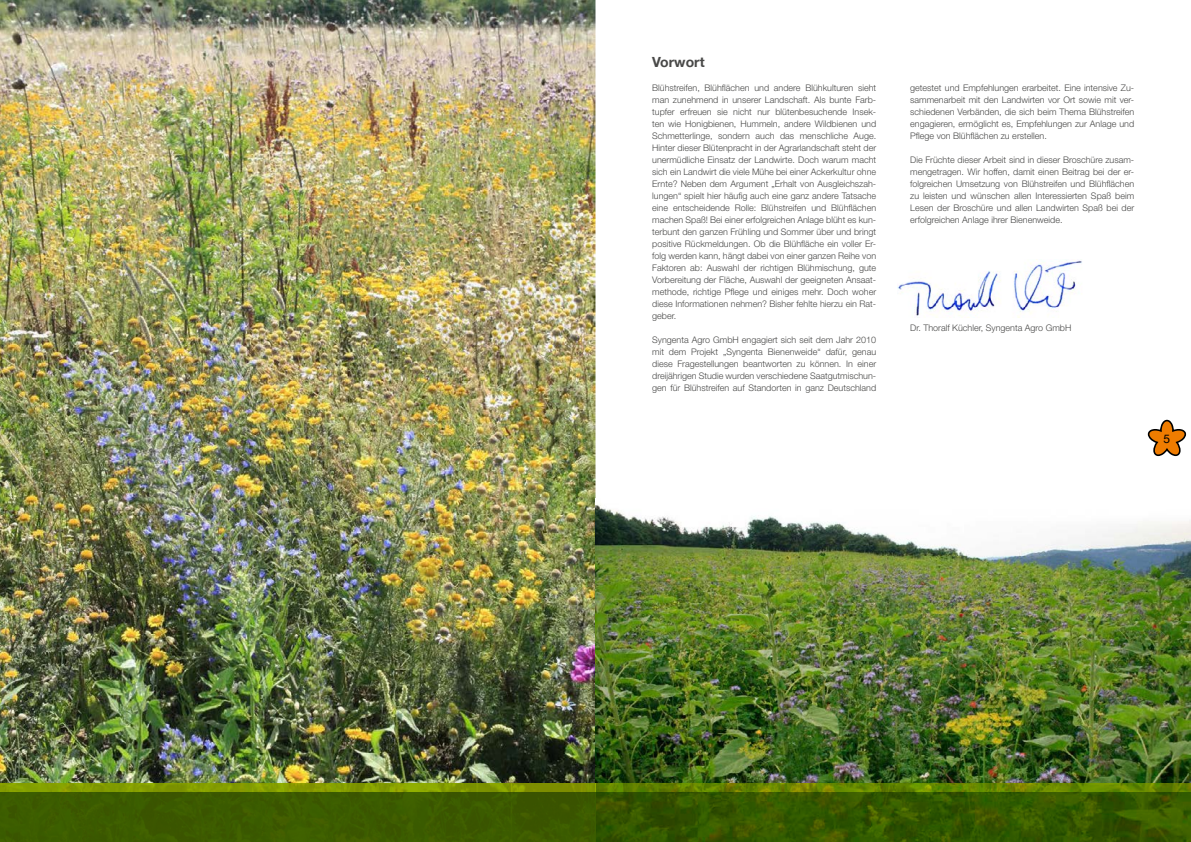
<style>
.page{position:relative;width:1191px;height:842px;background:#fff}
.page>*{position:absolute;margin:0;border:0;box-sizing:border-box;transform-origin:0 0}
.t1{font:700 14px "Helvetica Neue LT Std";color:#494948}
.t2{font:12px "Helvetica Neue LT Std";color:#000}
.t3{font:300 9px/12px "Helvetica Neue LT Std";color:#494948;text-align:justify}
</style>
<div class="page">
<svg style="left:1147px;top:420px;width:39px;height:36px"></svg>
<img style="left:0;top:0;width:595px;height:783px">
<img style="left:595px;top:504px;width:596px;height:338px">
<img style="left:897px;top:260px;width:185px;height:57px">
<img style="left:0;top:783px;width:595px;height:59px">
<h1 class="t1" style="left:652px;top:53px;width:54px">Vorwort</h1>
<p class="t3" style="left:652px;top:82px;width:225px">Blühstreifen, Blühflächen und andere Blühkulturen sieht man zunehmend in unserer Landschaft. Als bunte Farb&shy;tupfer erfreuen sie nicht nur blütenbesuchende Insek&shy;ten wie Honigbienen, Hummeln, andere Wildbienen und Schmetterlinge, sondern auch das menschliche Auge.<br>Hinter dieser Blütenpracht in der Agrarlandschaft steht der unermüdliche Einsatz der Landwirte. Doch warum macht sich ein Landwirt die viele Mühe bei einer Ackerkultur ohne Ernte? Neben dem Argument „Erhalt von Ausgleichszah&shy;lungen“ spielt hier häufig auch eine ganz andere Tatsache eine entscheidende Rolle: Blühstreifen und Blühflächen machen Spaß! Bei einer erfolgreichen Anlage blüht es kun&shy;terbunt den ganzen Frühling und Sommer über und bringt positive Rückmeldungen. Ob die Blühfläche ein voller Er&shy;folg werden kann, hängt dabei von einer ganzen Reihe von Faktoren ab: Auswahl der richtigen Blühmischung, gute Vorbereitung der Fläche, Auswahl der geeigneten Ansaat&shy;methode, richtige Pflege und einiges mehr. Doch woher diese Informationen nehmen? Bisher fehlte hierzu ein Rat&shy;geber.</p>
<p class="t3" style="left:652px;top:334px;width:225px">Syngenta Agro GmbH engagiert sich seit dem Jahr 2010 mit dem Projekt „Syngenta Bienenweide“ dafür, genau diese Fragestellungen beantworten zu können. In einer dreijährigen Studie wurden verschiedene Saatgutmischun&shy;gen für Blühstreifen auf Standorten in ganz Deutschland</p>
<p class="t3" style="left:910px;top:82px;width:225px">getestet und Empfehlungen erarbeitet. Eine intensive Zu&shy;sammenarbeit mit den Landwirten vor Ort sowie mit ver&shy;schiedenen Verbänden, die sich beim Thema Blühstreifen engagieren, ermöglicht es, Empfehlungen zur Anlage und Pflege von Blühflächen zu erstellen.</p>
<p class="t3" style="left:910px;top:154px;width:225px">Die Früchte dieser Arbeit sind in dieser Broschüre zusam&shy;mengetragen. Wir hoffen, damit einen Beitrag bei der er&shy;folgreichen Umsetzung von Blühstreifen und Blühflächen zu leisten und wünschen allen Interessierten Spaß beim Lesen der Broschüre und allen Landwirten Spaß bei der erfolgreichen Anlage ihrer Bienenweide.</p>
<p class="t3" style="left:910px;top:322px;width:163px">Dr. Thoralf Küchler, Syngenta Agro GmbH</p>
<h2 class="t2" style="left:1163px;top:432px;width:8px">5</h2>
</div>
